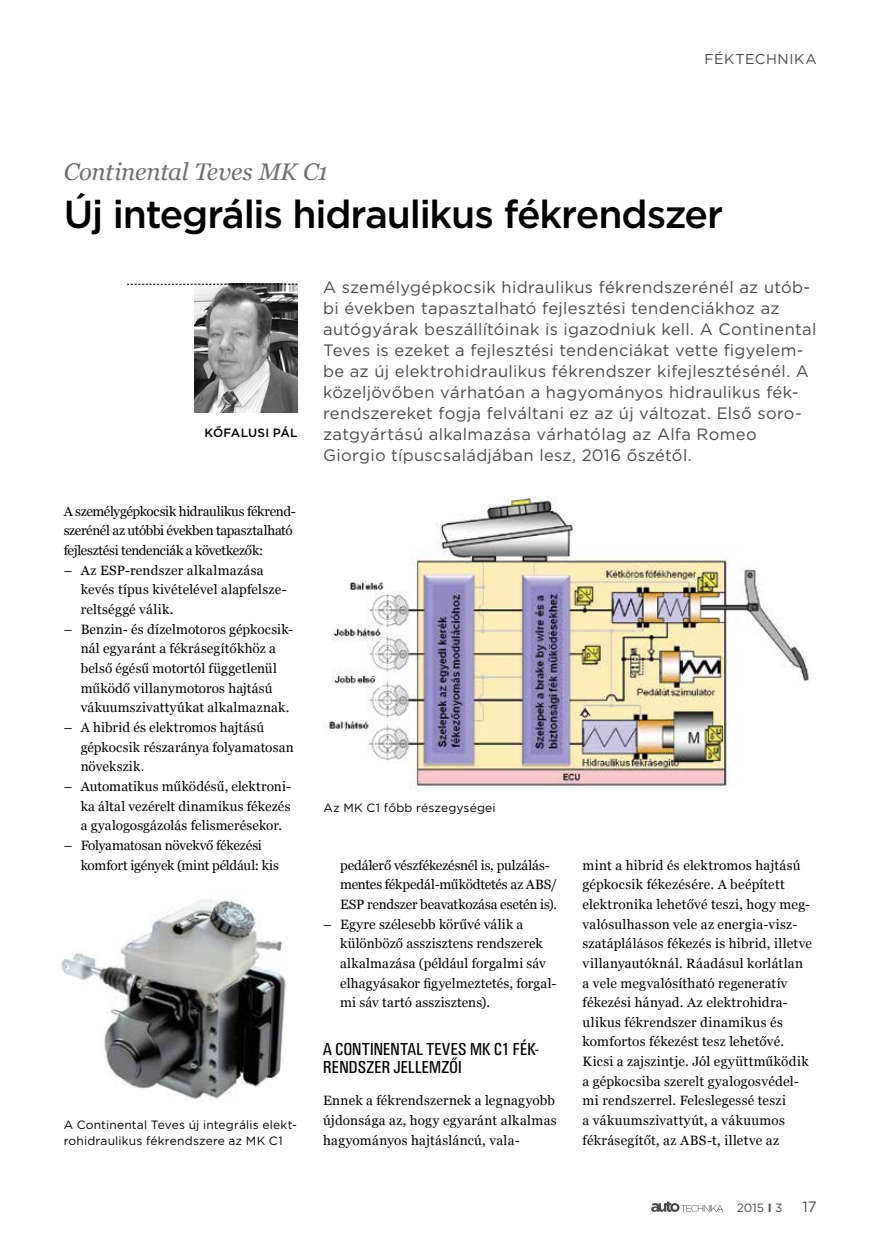
<style>
.page{position:relative;width:872px;height:1246px;background:#fff}
.page>*{position:absolute;margin:0;border:0;box-sizing:border-box;transform-origin:0 0}
.t1{font:500 39px "Gotham";letter-spacing:-.03em;color:#000}
.t2{font:italic 24px "Georgia";letter-spacing:-.01em;color:#706f6f}
.t3{font:18px/18px "U001 Con";letter-spacing:.015em;color:#000}
.t4{font:16.5px/21px "Gotham";letter-spacing:.02em;color:#4a4a49}
.t5{font:15px "Gotham";color:#4a4a49}
.t6{font:14.25px "Gotham";letter-spacing:.04em;color:#4a4a49}
.t7{font:13.5px/19.6px "Georgia";letter-spacing:.01em;color:#000}
.t8{font:13.5px/19.6px "Georgia";letter-spacing:-.025em;color:#000}
.t9{font:13.5px/19.6px "Georgia";letter-spacing:-.01em;color:#000}
.t10{font:13.5px/19.6px "Georgia";letter-spacing:-.02em;color:#000}
.t11{font:12px/16.5px "Gotham";letter-spacing:.015em;color:#000}
.t12{font:500 12px "Gotham";letter-spacing:.02em;color:#000}
.t13{font:12px "Gotham";color:#4a4a49}
.s1{font-weight:700}
</style>
<div class="page">
<svg style="left:651px;top:1201px;width:72px;height:11px"></svg>
<img style="left:194px;top:285px;width:103px;height:127px">
<svg style="left:127px;top:284px;width:170px;height:1px"></svg>
<img style="left:61px;top:899px;width:225px;height:201px">
<img style="left:326px;top:496px;width:484px;height:293px">
<p class="t6" style="left:704px;top:50px;width:114px">FÉKTECHNIKA</p>
<h2 class="t2" style="left:64px;top:154px;width:266px">Continental Teves MK C1</h2>
<h1 class="t1" style="left:64px;top:189px;width:661px">Új integrális hidraulikus fékrendszer</h1>
<p class="t12" style="left:204px;top:425px;width:95px">KŐFALUSI PÁL</p>
<p class="t8" style="left:64px;top:501px;width:234px">A személygépkocsik hidraulikus fékrend&shy;szerénél az utóbbi években tapasztalható fejlesztési tendenciák a következők:</p>
<p class="t7" style="left:81px;top:560px;width:208px;text-indent:-17px">– Az ESP-rendszer alkalmazása kevés típus kivételével alapfelsze&shy;reltséggé válik.</p>
<p class="t7" style="left:81px;top:619px;width:214px;text-indent:-17px">– Benzin- és dízelmotoros gépkocsik&shy;nál egyaránt a fékrásegítőkhöz a belső égésű motortól függetlenül működő villanymotoros hajtású vákuumszivattyúkat alkalmaznak.</p>
<p class="t7" style="left:81px;top:717px;width:215px;text-indent:-17px">– A hibrid és elektromos hajtású gépkocsik részaránya folyamatosan növekszik.</p>
<p class="t7" style="left:81px;top:776px;width:212px;text-align:justify;text-indent:-17px">– Automatikus működésű, elektroni&shy;ka által vezérelt dinamikus fékezés a gyalogosgázolás felismerésekor.</p>
<p class="t10" style="left:81px;top:835px;width:200px;text-indent:-17px">– Folyamatosan növekvő fékezési komfort igények (mint például: kis</p>
<p class="t11" style="left:64px;top:1116px;width:235px">A Continental Teves új integrális elekt&shy;rohidraulikus fékrendszere az MK C1</p>
<p class="t4" style="left:323px;top:276px;width:495px">A személygépkocsik hidraulikus fékrendszerénél az utób&shy;bi években tapasztalható fejlesztési tendenciákhoz az autógyárak beszállítóinak is igazodniuk kell. A Continental Teves is ezeket a fejlesztési tendenciákat vette figyelem&shy;be az új elektrohidraulikus fékrendszer kifejlesztésénél. A közeljövőben várhatóan a hagyományos hidraulikus fék&shy;rendszereket fogja felváltani ez az új változat. Első soro&shy;zatgyártású alkalmazása várhatólag az Alfa Romeo Giorgio típuscsaládjában lesz, 2016 őszétől.</p>
<p class="t11" style="left:323px;top:799px;width:174px">Az MK C1 főbb részegységei</p>
<p class="t9" style="left:340px;top:854px;width:218px">pedálerő vészfékezésnél is, pulzálás&shy;mentes fékpedál-működtetés az ABS/<br>ESP rendszer beavatkozása esetén is).</p>
<p class="t7" style="left:340px;top:913px;width:218px;text-indent:-17px">– Egyre szélesebb körűvé válik a különböző asszisztens rendszerek alkalmazása (például forgalmi sáv elhagyásakor figyelmeztetés, forgal&shy;mi sáv tartó asszisztens).</p>
<h3 class="t3" style="left:323px;top:1040px;width:217px">A CONTINENTAL TEVES MK C1 FÉK-<br>RENDSZER JELLEMZŐI</h3>
<p class="t7" style="left:323px;top:1090px;width:235px;text-align:justify">Ennek a fékrendszernek a legnagyobb újdonsága az, hogy egyaránt alkalmas hagyományos hajtásláncú, vala-</p>
<p class="t7" style="left:582px;top:854px;width:231px">mint a hibrid és elektromos hajtású gépkocsik fékezésére. A beépített elektronika lehetővé teszi, hogy meg&shy;valósulhasson vele az energia-vis - szatáplálásos fékezés is hibrid, illetve villanyautóknál. Ráadásul korlátlan a vele megvalósítható regeneratív fékezési hányad. Az elektrohidra&shy;ulikus fékrendszer dinamikus és komfortos fékezést tesz lehetővé.<br>Kicsi a zajszintje. Jól együttműködik a gépkocsiba szerelt gyalogosvédel&shy;mi rendszerrel. Feleslegessé teszi<br>a vákuumszivattyút, a vákuumos fékrásegítőt, az ABS-t, illetve az</p>
<p class="t13" style="left:736px;top:1200px;width:47px">2015 <span class="s1">I</span> 3</p>
<p class="t5" style="left:802px;top:1197px;width:16px">17</p>
</div>
